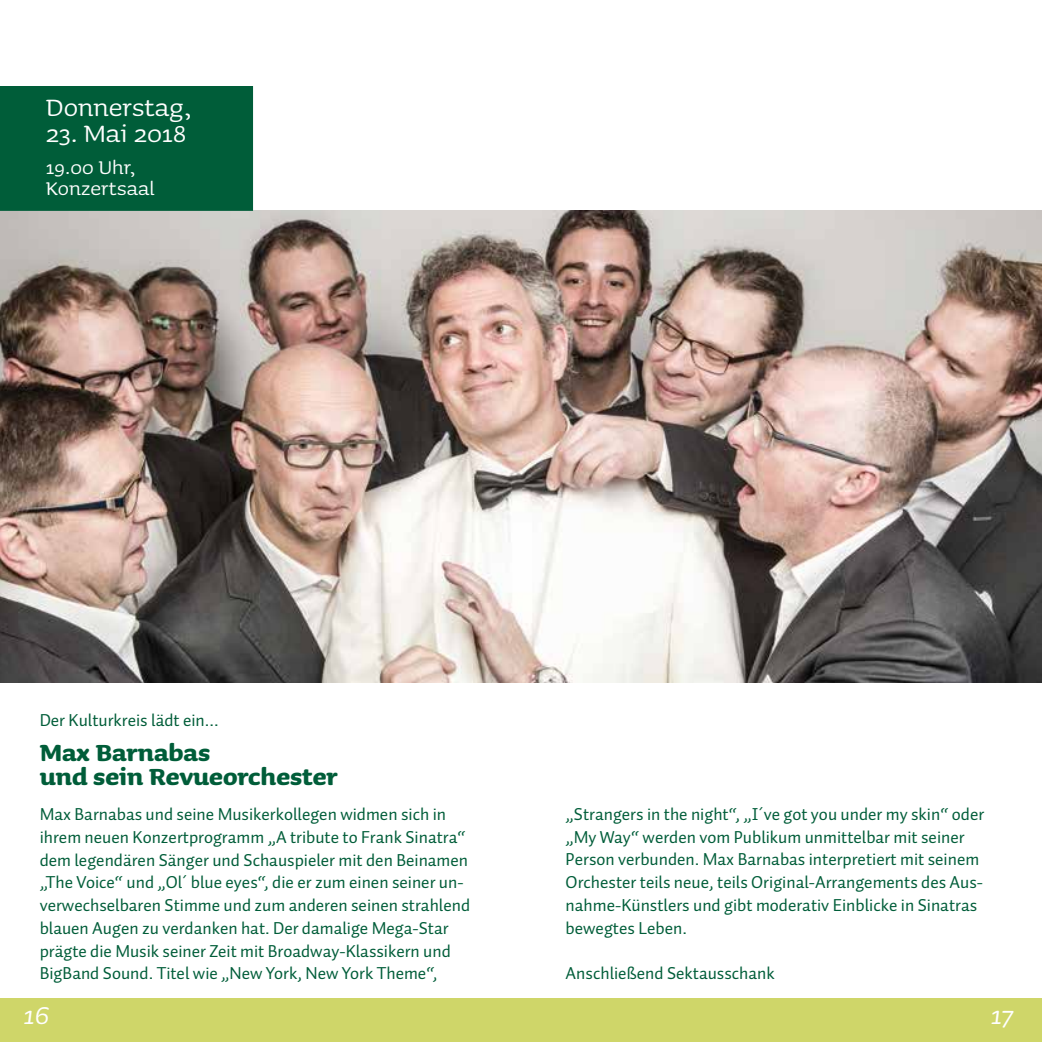
<style>
.page{position:relative;width:1042px;height:1042px;background:#fff}
.page>*{position:absolute;margin:0;border:0;box-sizing:border-box;transform-origin:0 0}
.t1{font:italic 33.25px "Sauna Pro";color:#fff}
.t2{font:31.5px "Sauna Pro";color:#fff}
.t3{font:700 29.75px/24.5px "Sauna Pro";color:#005d39}
.t4{font:24.5px/21px "Sauna Pro";color:#fff}
.t5{font:17.5px/22.8px "Auto Pro";color:#005d39}
</style>
<div class="page">
<div style="left:0;top:998px;width:521px;height:44px;background:#cfd669"></div>
<div style="left:521px;top:998px;width:521px;height:44px;background:#cfd669"></div>
<img style="left:0;top:211px;width:1042px;height:471px">
<div style="left:0;top:86px;width:253px;height:125px;background:#005d39"></div>
<h2 class="t2" style="left:46px;top:91px;width:147px">Donnerstag,</h2>
<h2 class="t2" style="left:46px;top:117px;width:142px">23. Mai 2018</h2>
<h3 class="t4" style="left:46px;top:157px;width:111px">19.00 Uhr,<br>Konzertsaal</h3>
<p class="t5" style="left:40px;top:708px;width:180px">Der Kulturkreis lädt ein...</p>
<h3 class="t3" style="left:40px;top:739px;width:300px">Max Barnabas<br>und sein Revueorchester</h3>
<p class="t5" style="left:40px;top:802px;width:432px">Max Barnabas und seine Musikerkollegen widmen sich in ihrem neuen Konzertprogramm „A tribute to Frank Sinatra“ dem legendären Sänger und Schauspieler mit den Beinamen „The Voice“ und „Ol´ blue eyes“, die er zum einen seiner un&shy;verwechselbaren Stimme und zum anderen seinen strahlend blauen Augen zu verdanken hat. Der damalige Mega-Star prägte die Musik seiner Zeit mit Broadway-Klassikern und BigBand Sound. Titel wie „New York, New York Theme“,</p>
<p class="t5" style="left:566px;top:802px;width:420px">„Strangers in the night“, „I´ve got you under my skin“ oder „My Way“ werden vom Publikum unmittelbar mit seiner Person verbunden. Max Barnabas interpretiert mit seinem Orchester teils neue, teils Original-Arrangements des Aus&shy;nahme-Künstlers und gibt moderativ Einblicke in Sinatras bewegtes Leben.</p>
<p class="t5" style="left:566px;top:961px;width:211px">Anschließend Sektausschank</p>
<h1 class="t1" style="left:23px;top:997px;width:27px">16</h1>
<h1 class="t1" style="left:990px;top:997px;width:24px">17</h1>
</div>
